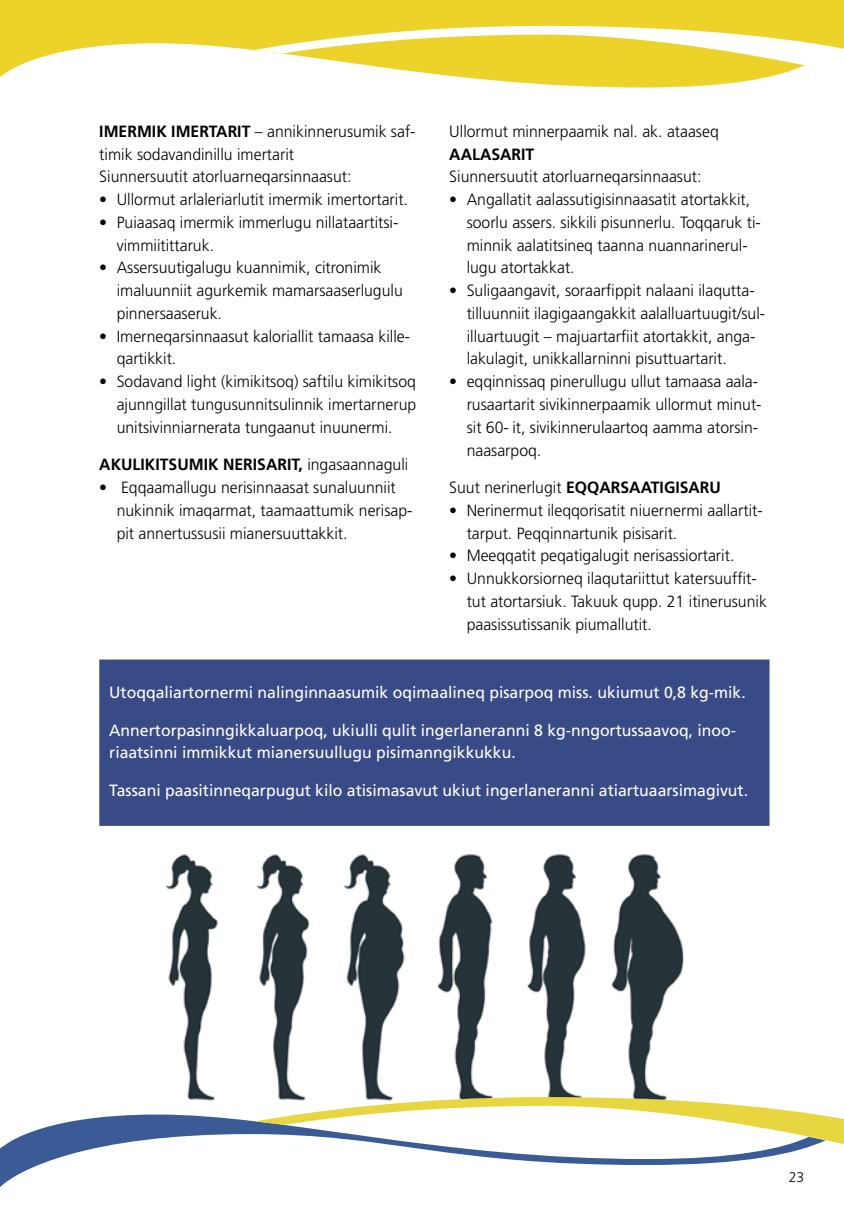
<style>
.page{position:relative;width:844px;height:1216px;background:#fff}
.page>*{position:absolute;margin:0;border:0;box-sizing:border-box;transform-origin:0 0}
.t1{font:300 16.28px/22.8px "Frutiger";color:#000}
.t2{font:16.28px/22.8px "Frutiger";color:#fff}
.t3{font:700 16.28px "Frutiger";color:#000}
.t4{font:300 14px "Frutiger";color:#000}
.s1{font-weight:700}
.s2{font-weight:300}
</style>
<div class="page">
<img style="left:165px;top:854px;width:519px;height:247px">
<div style="left:0;top:0;width:843px;height:43px;background:#ecd229"></div>
<svg style="left:0;top:43px;width:767px;height:45px"></svg>
<svg style="left:254px;top:26px;width:589px;height:51px"></svg>
<svg style="left:0;top:1114px;width:805px;height:73px"></svg>
<svg style="left:255px;top:1096px;width:588px;height:52px"></svg>
<div style="left:99px;top:659px;width:670px;height:166px;background:#394b86"></div>
<p class="t1" style="left:99px;top:120px;width:317px"><span class="s1">IMERMIK IMERTARIT</span> – annikinnerusumik saf&shy;timik sodavandinillu imertarit<br>Siunnersuutit atorluarneqarsinnaasut:</p>
<p class="t1" style="left:99px;top:188px;width:310px">• Ullormut arlaleriarlutit imermik imertortarit.</p>
<p class="t1" style="left:117px;top:211px;width:283px;text-indent:-17px">• Puiaasaq imermik immerlugu nillataartitsi&shy;vimmiitittaruk.</p>
<p class="t1" style="left:117px;top:256px;width:287px;text-indent:-17px">• Assersuutigalugu kuannimik, citronimik imaluunniit agurkemik mamarsaaserlugulu pinnersaaseruk.</p>
<p class="t1" style="left:117px;top:325px;width:295px;text-indent:-17px">• Imerneqarsinnaasut kaloriallit tamaasa kille&shy;qartikkit.</p>
<p class="t1" style="left:117px;top:370px;width:301px;text-align:justify;text-indent:-17px">• Sodavand light (kimikitsoq) saftilu kimikitsoq ajunngillat tungusunnitsulinnik imertarnerup unitsivinniarnerata tungaanut inuunermi.</p>
<p class="t3" style="left:99px;top:455px;width:310px">AKULIKITSUMIK NERISARIT, <span class="s2">ingasaannaguli</span></p>
<p class="t1" style="left:117px;top:476px;width:297px;text-indent:-17px">• Eqqaamallugu nerisinnaasat sunaluunniit nukinnik imaqarmat, taamaattumik nerisap&shy;pit annertussusii mianersuuttakkit.</p>
<p class="t1" style="left:449px;top:120px;width:271px">Ullormut minnerpaamik nal. ak. ataaseq</p>
<p class="t3" style="left:449px;top:144px;width:87px">AALASARIT</p>
<p class="t1" style="left:449px;top:165px;width:254px">Siunnersuutit atorluarneqarsinnaasut:</p>
<p class="t1" style="left:466px;top:188px;width:295px;text-indent:-17px">• Angallatit aalassutigisinnaasatit atortakkit, soorlu assers. sikkili pisunnerlu. Toqqaruk ti&shy;minnik aalatitsineq taanna nuannarinerul&shy;lugu atortakkat.</p>
<p class="t1" style="left:466px;top:279px;width:300px;text-indent:-17px">• Suligaangavit, soraarfippit nalaani ilaqutta&shy;tilluunniit ilagigaangakkit aalalluartuugit/sul&shy;illuartuugit – majuartarfiit atortakkit, anga&shy;lakulagit, unikkallarninni pisuttuartarit.</p>
<p class="t1" style="left:466px;top:370px;width:296px;text-indent:-17px">• eqqinnissaq pinerullugu ullut tamaasa aala&shy;rusaartarit sivikinnerpaamik ullormut minut&shy;sit 60- it, sivikinnerulaartoq aamma atorsin&shy;naasarpoq.</p>
<p class="t1" style="left:449px;top:476px;width:273px">Suut nerinerlugit <span class="s1">EQQARSAATIGISARU</span></p>
<p class="t1" style="left:466px;top:499px;width:297px;text-indent:-17px">• Nerinermut ileqqorisatit niuernermi aallartit&shy;tarput. Peqqinnartunik pisisarit.</p>
<p class="t1" style="left:449px;top:544px;width:286px">• Meeqqatit peqatigalugit nerisassiortarit.</p>
<p class="t1" style="left:466px;top:567px;width:302px;text-indent:-17px">• Unnukkorsiorneq ilaqutariittut katersuuffit&shy;tut atortarsiuk. Takuuk qupp. 21 itinerusunik paasissutissanik piumallutit.</p>
<p class="t2" style="left:109px;top:680px;width:638px">Utoqqaliartornermi nalinginnaasumik oqimaalineq pisarpoq miss. ukiumut 0,8 kg-mik.</p>
<p class="t2" style="left:109px;top:718px;width:627px">Annertorpasinngikkaluarpoq, ukiulli qulit ingerlaneranni 8 kg-nngortussaavoq, inoo&shy;riaatsinni immikkut mianersuullugu pisimanngikkukku.</p>
<p class="t2" style="left:109px;top:778px;width:640px">Tassani paasitinneqarpugut kilo atisimasavut ukiut ingerlaneranni atiartuaarsimagivut.</p>
<p class="t4" style="left:788px;top:1169px;width:17px">23</p>
</div>
